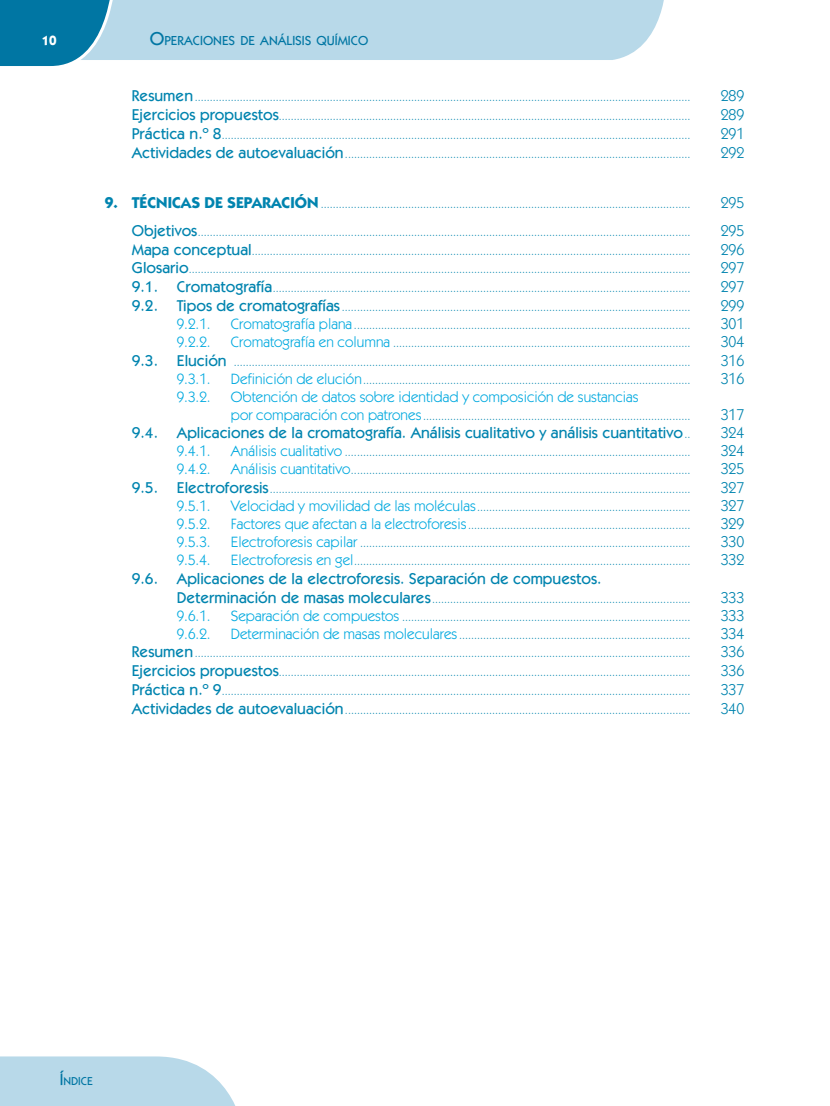
<style>
.page{position:relative;width:830px;height:1106px;background:#fff}
.page>*{position:absolute;margin:0;border:0;box-sizing:border-box;transform-origin:0 0}
.t1{font:500 15.75px "ITC Kabel Std";color:#0084af}
.t2{font:15.75px "ITC Kabel Std";color:#0084af}
.t3{font:15px "ITC Kabel Std";color:#00a9df}
.t4{font:700 13.5px "ITC Kabel Std";color:#fff}
.t5{font:500 13.2px "ITC Kabel Std";color:#0076a3}
.t6{font:12px "ITC Kabel Std";color:#0084af}
.t7{font:500 11.55px "ITC Kabel Std";color:#0076a3}
.s1{font-size:18.75px}
.s2{font-weight:500;font-size:15.75px}
.s3{font-weight:700;font-size:15.75px}
.s4{font-size:15px;color:#00a9df}
.s5{font-weight:400;font-size:12px}
.s6{font-size:16.5px}
</style>
<div class="page">
<div style="left:117px;top:0;width:547px;height:60px;background:#b8d9e9"></div>
<svg style="left:0;top:0;width:117px;height:66px;background:#278bb1"></svg>
<svg style="left:0;top:1056px;width:236px;height:50px;background:#bfdceb"></svg>
<p class="t4" style="left:42px;top:32px;width:17px">10</p>
<p class="t5" style="left:150px;top:33px;width:219px"><span class="s1">O</span>PERACIONES DE ANÁLISIS QUÍMICO</p>
<p class="t6" style="left:132px;top:90px;width:559px"><span class="s2">Resumen</span>.....................................................................................................................................................................</p>
<h1 class="t2" style="left:720px;top:87px;width:25px">289</h1>
<p class="t6" style="left:132px;top:109px;width:560px"><span class="s2">Ejercicios propuestos</span>.........................................................................................................................................</p>
<h1 class="t2" style="left:720px;top:106px;width:25px">289</h1>
<p class="t6" style="left:132px;top:128px;width:559px"><span class="s2">Práctica n.º 8</span>............................................................................................................................................................</p>
<h1 class="t2" style="left:720px;top:124px;width:25px">291</h1>
<p class="t6" style="left:132px;top:147px;width:560px"><span class="s2">Actividades de autoevaluación</span>...................................................................................................................</p>
<h1 class="t2" style="left:720px;top:143px;width:25px">292</h1>
<p class="t6" style="left:105px;top:197px;width:586px"><span class="s3">9. TÉCNICAS DE SEPARACIÓN</span> ...........................................................................................................................</p>
<h1 class="t2" style="left:720px;top:193px;width:25px">295</h1>
<p class="t6" style="left:132px;top:225px;width:559px"><span class="s2">Objetivos</span>....................................................................................................................................................................</p>
<h1 class="t2" style="left:720px;top:221px;width:25px">295</h1>
<p class="t6" style="left:132px;top:243px;width:559px"><span class="s2">Mapa conceptual</span>..................................................................................................................................................</p>
<h1 class="t2" style="left:720px;top:240px;width:25px">296</h1>
<p class="t6" style="left:132px;top:262px;width:559px"><span class="s2">Glosario</span>.......................................................................................................................................................................</p>
<h1 class="t2" style="left:720px;top:259px;width:25px">297</h1>
<p class="t6" style="left:132px;top:281px;width:559px"><span class="s2">9.1. Cromatografía</span>...........................................................................................................................................</p>
<h1 class="t2" style="left:720px;top:277px;width:25px">297</h1>
<p class="t6" style="left:132px;top:300px;width:559px"><span class="s2">9.2. Tipos de cromatografías</span> ....................................................................................................................</p>
<h1 class="t2" style="left:720px;top:296px;width:25px">299</h1>
<p class="t3" style="left:177px;top:315px;width:35px">9.2.1.</p>
<p class="t6" style="left:231px;top:318px;width:460px"><span class="s4">Cromatografía plana</span> ................................................................................................................</p>
<h1 class="t2" style="left:720px;top:314px;width:25px">301</h1>
<p class="t3" style="left:177px;top:333px;width:35px">9.2.2.</p>
<p class="t6" style="left:231px;top:336px;width:460px"><span class="s4">Cromatografía en columna</span> ...................................................................................................</p>
<h1 class="t2" style="left:720px;top:332px;width:25px">304</h1>
<p class="t6" style="left:132px;top:354px;width:559px"><span class="s2">9.3. Elución</span> ........................................................................................................................................................</p>
<h1 class="t2" style="left:720px;top:351px;width:25px">316</h1>
<p class="t3" style="left:177px;top:370px;width:35px">9.3.1.</p>
<p class="t6" style="left:231px;top:372px;width:461px"><span class="s4">Definición de elución</span>.............................................................................................................</p>
<h1 class="t2" style="left:720px;top:369px;width:25px">316</h1>
<p class="t3" style="left:177px;top:388px;width:463px">9.3.2.. Obtención de datos sobre identidad y composición de sustancias</p>
<p class="t6" style="left:231px;top:408px;width:460px"><span class="s4">por comparación con patrones</span>.........................................................................................</p>
<h1 class="t2" style="left:720px;top:405px;width:25px">317</h1>
<h1 class="t1" style="left:132px;top:423px;width:559px">9.4.. Aplicaciones de la cromatografía. Análisis cualitativo y análisis cuantitativo<span class="s5">..</span></h1>
<h1 class="t2" style="left:720px;top:424px;width:25px">324</h1>
<p class="t3" style="left:177px;top:442px;width:35px">9.4.1.</p>
<p class="t6" style="left:231px;top:445px;width:460px"><span class="s4">Análisis cualitativo</span> ...................................................................................................................</p>
<h1 class="t2" style="left:720px;top:442px;width:25px">324</h1>
<p class="t3" style="left:177px;top:460px;width:35px">9.4.2.</p>
<p class="t6" style="left:231px;top:463px;width:460px"><span class="s4">Análisis cuantitativo</span>.................................................................................................................</p>
<h1 class="t2" style="left:720px;top:460px;width:25px">325</h1>
<p class="t6" style="left:132px;top:482px;width:559px"><span class="s2">9.5. Electroforesis</span>............................................................................................................................................</p>
<h1 class="t2" style="left:720px;top:478px;width:25px">327</h1>
<p class="t3" style="left:177px;top:497px;width:35px">9.5.1.</p>
<p class="t6" style="left:231px;top:500px;width:460px"><span class="s4">Velocidad y movilidad de las moléculas</span>.......................................................................</p>
<h1 class="t2" style="left:720px;top:496px;width:25px">327</h1>
<p class="t3" style="left:177px;top:515px;width:35px">9.5.2.</p>
<p class="t6" style="left:231px;top:518px;width:460px"><span class="s4">Factores que afectan a la electroforesis</span>..........................................................................</p>
<h1 class="t2" style="left:720px;top:514px;width:25px">329</h1>
<p class="t3" style="left:177px;top:533px;width:35px">9.5.3.</p>
<p class="t6" style="left:231px;top:536px;width:461px"><span class="s4">Electroforesis capilar</span> ..............................................................................................................</p>
<h1 class="t2" style="left:720px;top:532px;width:25px">330</h1>
<p class="t3" style="left:177px;top:551px;width:35px">9.5.4.</p>
<p class="t6" style="left:231px;top:554px;width:460px"><span class="s4">Electroforesis en gel</span>................................................................................................................</p>
<h1 class="t2" style="left:720px;top:550px;width:25px">332</h1>
<h1 class="t1" style="left:132px;top:569px;width:471px">9.6.. Aplicaciones de la electroforesis. Separación de compuestos.</h1>
<p class="t6" style="left:177px;top:591px;width:515px"><span class="s2">Determinación de masas moleculares</span>......................................................................................</p>
<h1 class="t2" style="left:720px;top:588px;width:25px">333</h1>
<p class="t3" style="left:177px;top:607px;width:35px">9.6.1.</p>
<p class="t6" style="left:231px;top:609px;width:460px"><span class="s4">Separación de compuestos</span> ................................................................................................</p>
<h1 class="t2" style="left:720px;top:606px;width:25px">333</h1>
<p class="t3" style="left:177px;top:625px;width:35px">9.6.2.</p>
<p class="t6" style="left:231px;top:627px;width:460px"><span class="s4">Determinación de masas moleculares</span>.............................................................................</p>
<h1 class="t2" style="left:720px;top:624px;width:25px">334</h1>
<p class="t6" style="left:132px;top:646px;width:559px"><span class="s2">Resumen</span>.....................................................................................................................................................................</p>
<h1 class="t2" style="left:720px;top:643px;width:25px">336</h1>
<p class="t6" style="left:132px;top:665px;width:560px"><span class="s2">Ejercicios propuestos</span>.........................................................................................................................................</p>
<h1 class="t2" style="left:720px;top:661px;width:25px">336</h1>
<p class="t6" style="left:132px;top:684px;width:559px"><span class="s2">Práctica n.º 9</span>............................................................................................................................................................</p>
<h1 class="t2" style="left:720px;top:680px;width:25px">337</h1>
<p class="t6" style="left:132px;top:702px;width:560px"><span class="s2">Actividades de autoevaluación</span>...................................................................................................................</p>
<h1 class="t2" style="left:720px;top:699px;width:25px">340</h1>
<p class="t7" style="left:60px;top:1074px;width:35px"><span class="s6">Í</span>NDICE</p>
</div>
